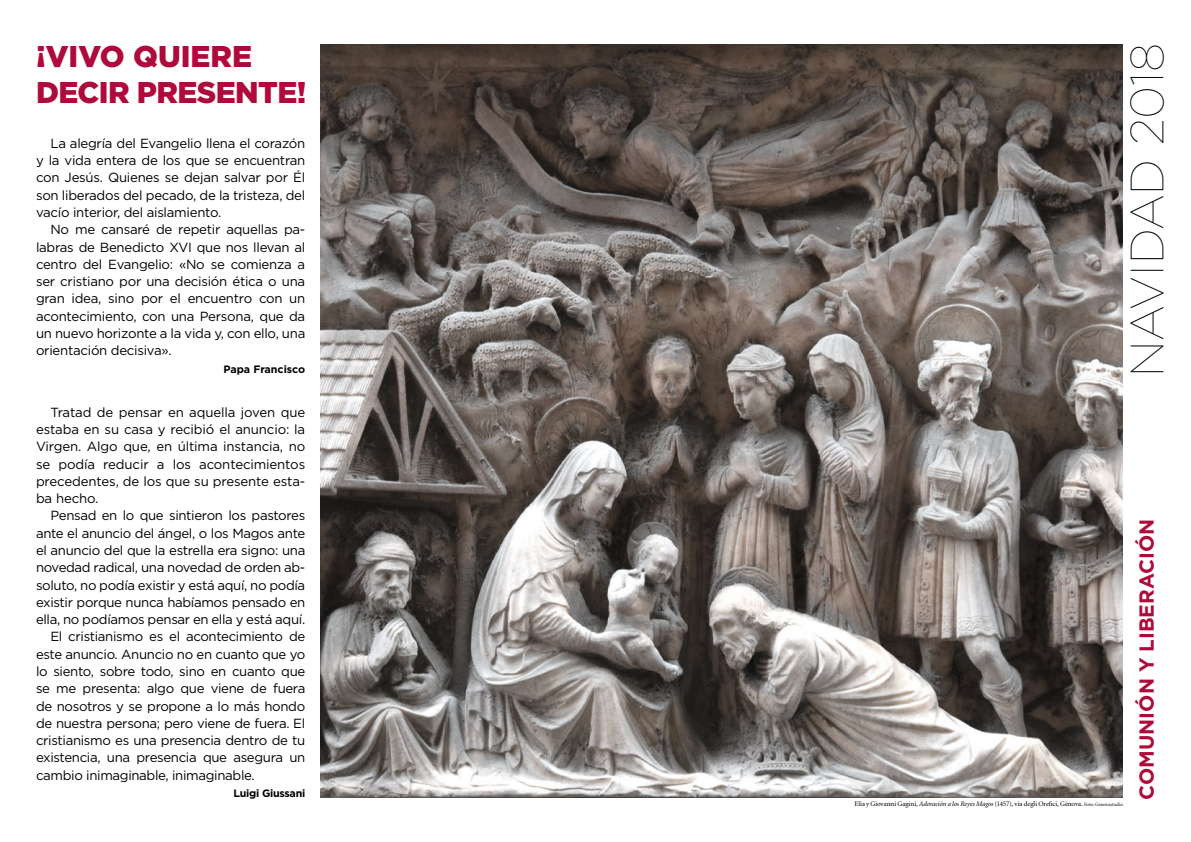
<style>
.page{position:relative;width:1191px;height:842px;background:#fff}
.page>*{position:absolute;margin:0;border:0;box-sizing:border-box;transform-origin:0 0}
.t1{font:100 46.6px "Gotham";color:#000}
.t2{font:900 30px/36px "Gotham";letter-spacing:-.02em;color:#ae0a3b}
.t3{font:700 20.3px "Gotham";color:#ae0a3b}
.t4{font:13.2px/17.3px "Gotham";letter-spacing:-.025em;color:#000;text-align:justify}
.t5{font:700 10.7px "Gotham";letter-spacing:-.025em;color:#000}
.t6{font:700 10.7px "Gotham";color:#000}
.t7{font:7px "Minion";letter-spacing:-.01em;color:#000}
.s1{font-style:italic}
.s2{font-size:5px}
</style>
<div class="page">
<img style="left:320px;top:44px;width:802px;height:754px">
<h2 class="t2" style="left:36px;top:38px;width:272px">¡VIVO QUIERE<br>DECIR PRESENTE!</h2>
<p class="t4" style="left:36px;top:134px;width:271px;text-indent:14px">La alegría del Evangelio llena el corazón y la vida entera de los que se encuentran con Jesús. Quienes se dejan salvar por Él son liberados del pecado, de la tristeza, del vacío interior, del aislamiento.</p>
<p class="t4" style="left:36px;top:221px;width:271px;text-indent:14px">No me cansaré de repetir aquellas pa&shy;labras de Benedicto XVI que nos llevan al centro del Evangelio: «No se comienza a ser cristiano por una decisión ética o una gran idea, sino por el encuentro con un acontecimiento, con una Persona, que da un nuevo horizonte a la vida y, con ello, una orientación decisiva».</p>
<p class="t6" style="left:223px;top:362px;width:83px">Papa Francisco</p>
<p class="t4" style="left:36px;top:403px;width:271px;text-indent:14px">Tratad de pensar en aquella joven que estaba en su casa y recibió el anuncio: la Virgen. Algo que, en última instancia, no se podía reducir a los acontecimientos precedentes, de los que su presente esta&shy;ba hecho.</p>
<p class="t4" style="left:50px;top:507px;width:256px">Pensad en lo que sintieron los pastores</p>
<p class="t4" style="left:36px;top:524px;width:271px">ante el anuncio del ángel, o los Magos ante</p>
<p class="t4" style="left:36px;top:541px;width:271px">el anuncio del que la estrella era signo: una</p>
<p class="t4" style="left:36px;top:559px;width:271px">novedad radical, una novedad de orden ab-</p>
<p class="t4" style="left:36px;top:576px;width:271px">soluto, no podía existir y está aquí, no podía</p>
<p class="t4" style="left:36px;top:593px;width:271px">existir porque nunca habíamos pensado en</p>
<p class="t4" style="left:36px;top:610px;width:271px">ella, no podíamos pensar en ella y está aquí.</p>
<p class="t4" style="left:50px;top:628px;width:256px">El cristianismo es el acontecimiento de</p>
<p class="t4" style="left:36px;top:645px;width:271px">este anuncio. Anuncio no en cuanto que yo</p>
<p class="t4" style="left:36px;top:662px;width:271px">lo siento, sobre todo, sino en cuanto que</p>
<p class="t4" style="left:36px;top:680px;width:271px">se me presenta: algo que viene de fuera</p>
<p class="t4" style="left:36px;top:697px;width:271px">de nosotros y se propone a lo más hondo</p>
<p class="t4" style="left:36px;top:714px;width:271px">de nuestra persona; pero viene de fuera. El</p>
<p class="t4" style="left:36px;top:731px;width:271px">cristianismo es una presencia dentro de tu</p>
<p class="t4" style="left:36px;top:749px;width:271px">existencia, una presencia que asegura un</p>
<p class="t4" style="left:36px;top:766px;width:220px">cambio inimaginable, inimaginable.</p>
<p class="t5" style="left:234px;top:786px;width:73px">Luigi Giussani</p>
<h1 class="t1" style="left:1118px;top:377px;width:336px;rotate:-90deg">NAVIDAD 2018</h1>
<p class="t7" style="left:854px;top:800px;width:270px">Elia y Giovanni Gagini, <span class="s1">Adoración a los Reyes Magos</span> (1457), via degli Orefici, Génova. <span class="s2">Foto: Genovastudio</span></p>
<h3 class="t3" style="left:1133px;top:799px;width:282px;rotate:-90deg">COMUNIÓN Y LIBERACIÓN</h3>
</div>
